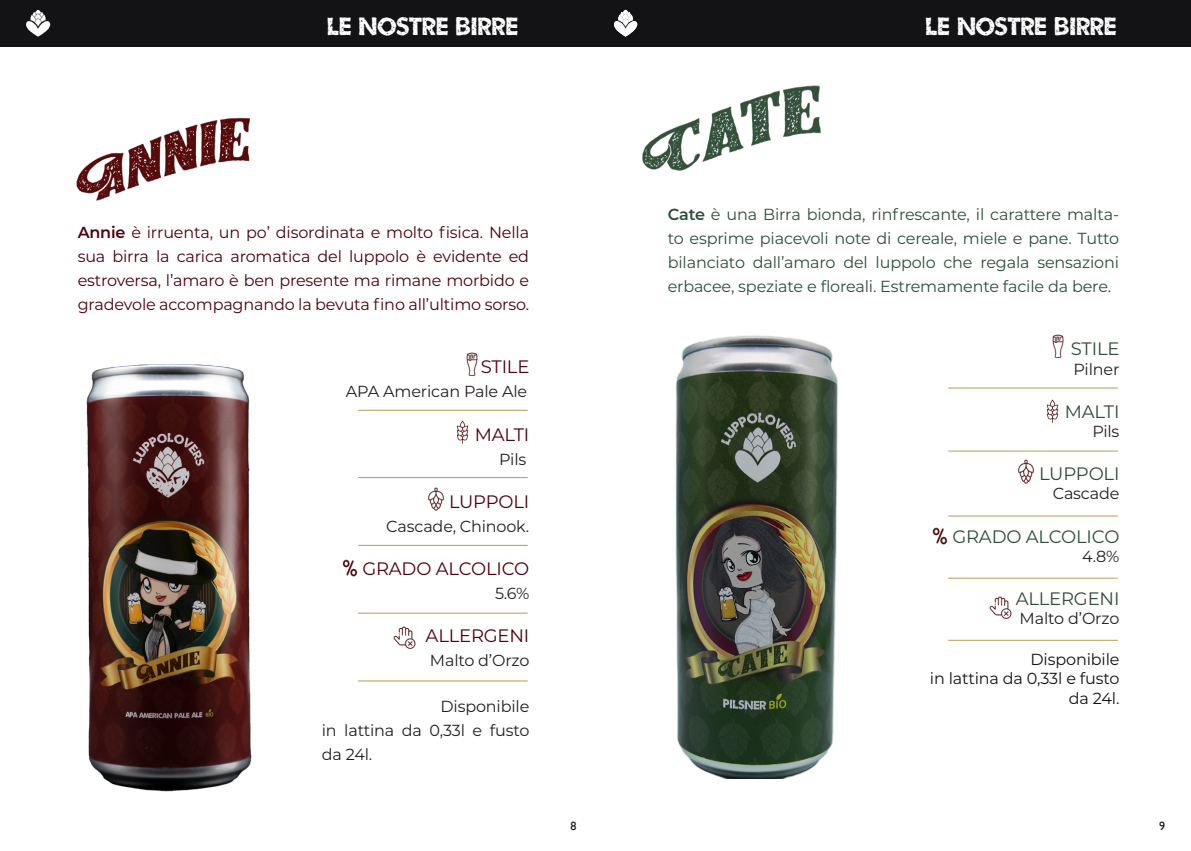
<style>
.page{position:relative;width:1191px;height:851px;background:#fff}
.page>*{position:absolute;margin:0;border:0;box-sizing:border-box;transform-origin:0 0}
.t1{font:28px "Umbrage";color:#fff}
.t2{font:18px "Montserrat";letter-spacing:-.01em;color:#2d4e3b}
.t3{font:18px "Montserrat";letter-spacing:-.01em;color:#4f000d}
.t4{font:16px/24px "Montserrat";letter-spacing:-.01em;color:#2d4e3b;text-align:justify}
.t5{font:16px/24px "Montserrat";letter-spacing:-.01em;color:#4f000d;text-align:justify}
.t6{font:16px/24px "Montserrat";letter-spacing:-.01em;color:#231f20}
.t7{font:16px/19.2px "Montserrat";letter-spacing:-.01em;color:#131215;text-align:right}
.t8{font:12px "Gill Sans";color:#131215}
.s1{font-weight:600}
</style>
<div class="page">
<div style="left:0;top:0;width:1191px;height:47px;background:#131215"></div>
<img style="left:26px;top:10px;width:24px;height:27px">
<img style="left:614px;top:10px;width:23px;height:27px">
<img style="left:642px;top:85px;width:179px;height:86px">
<img style="left:675px;top:335px;width:163px;height:443px">
<img style="left:1052px;top:334px;width:12px;height:24px">
<img style="left:1046px;top:399px;width:13px;height:24px">
<img style="left:1018px;top:459px;width:17px;height:25px">
<img style="left:932px;top:527px;width:16px;height:18px">
<img style="left:989px;top:596px;width:23px;height:23px">
<hr style="left:948px;top:387px;width:169px;height:1px;background:#ba9956">
<hr style="left:948px;top:450px;width:169px;height:1px;background:#ba9956">
<hr style="left:948px;top:515px;width:169px;height:1px;background:#ba9956">
<hr style="left:948px;top:577px;width:169px;height:1px;background:#ba9956">
<hr style="left:948px;top:640px;width:169px;height:1px;background:#ba9956">
<img style="left:76px;top:117px;width:174px;height:84px">
<img style="left:86px;top:364px;width:166px;height:428px">
<img style="left:466px;top:352px;width:12px;height:24px">
<img style="left:456px;top:420px;width:13px;height:24px">
<img style="left:428px;top:487px;width:16px;height:24px">
<img style="left:342px;top:559px;width:16px;height:18px">
<img style="left:393px;top:626px;width:23px;height:23px">
<hr style="left:358px;top:410px;width:170px;height:1px;background:#ba9956">
<hr style="left:358px;top:477px;width:170px;height:1px;background:#ba9956">
<hr style="left:358px;top:545px;width:170px;height:1px;background:#ba9956">
<hr style="left:358px;top:612px;width:170px;height:1px;background:#ba9956">
<hr style="left:358px;top:680px;width:170px;height:1px;background:#ba9956">
<p class="t1" style="left:327px;top:10px;width:192px">LE NOSTRE BIRRE</p>
<p class="t1" style="left:926px;top:10px;width:192px">LE NOSTRE BIRRE</p>
<p class="t5" style="left:78px;top:220px;width:453px"><span class="s1">Annie</span> è irruenta, un po’ disordinata e molto fisica. Nella sua birra la carica aromatica del luppolo è evidente ed estroversa, l’amaro è ben presente ma rimane morbido e gradevole accompagnando la bevuta fino all’ultimo sorso.</p>
<p class="t3" style="left:481px;top:354px;width:50px">STILE</p>
<p class="t6" style="left:346px;top:379px;width:183px">APA American Pale Ale</p>
<p class="t3" style="left:475px;top:421px;width:56px">MALTI</p>
<p class="t6" style="left:499px;top:446px;width:29px">Pils</p>
<p class="t3" style="left:449px;top:489px;width:82px">LUPPOLI</p>
<p class="t6" style="left:386px;top:513px;width:144px">Cascade, Chinook.</p>
<p class="t3" style="left:362px;top:556px;width:169px">GRADO ALCOLICO</p>
<p class="t6" style="left:495px;top:580px;width:36px">5.6%</p>
<p class="t3" style="left:425px;top:623px;width:105px">ALLERGENI</p>
<p class="t6" style="left:430px;top:648px;width:101px">Malto d’Orzo</p>
<p class="t6" style="left:440px;top:693px;width:90px">Disponibile</p>
<p class="t6" style="left:322px;top:717px;width:209px">in lattina da 0,33l e fusto da 24l.</p>
<p class="t4" style="left:667px;top:202px;width:453px"><span class="s1">Cate</span> è una Birra bionda, rinfrescante, il carattere malta&shy;to esprime piacevoli note di cereale, miele e pane. Tutto bilanciato dall’amaro del luppolo che regala sensazioni erbacee, speziate e floreali. Estremamente facile da bere.</p>
<p class="t2" style="left:1070px;top:336px;width:50px">STILE</p>
<p class="t6" style="left:1073px;top:356px;width:47px">Pilner</p>
<p class="t2" style="left:1064px;top:399px;width:56px">MALTI</p>
<p class="t6" style="left:1092px;top:418px;width:29px">Pils</p>
<p class="t2" style="left:1039px;top:461px;width:82px">LUPPOLI</p>
<p class="t6" style="left:1052px;top:481px;width:68px">Cascade</p>
<p class="t2" style="left:952px;top:523px;width:169px">GRADO ALCOLICO</p>
<p class="t6" style="left:1082px;top:543px;width:39px">4.8%</p>
<p class="t2" style="left:1015px;top:586px;width:105px">ALLERGENI</p>
<p class="t6" style="left:1019px;top:606px;width:101px">Malto d’Orzo</p>
<p class="t7" style="left:1030px;top:649px;width:90px">Disponibile</p>
<p class="t7" style="left:930px;top:668px;width:191px">in lattina da 0,33l e fusto da 24l.</p>
<p class="t8" style="left:570px;top:818px;width:7px">8</p>
<p class="t8" style="left:1159px;top:818px;width:7px">9</p>
</div>
